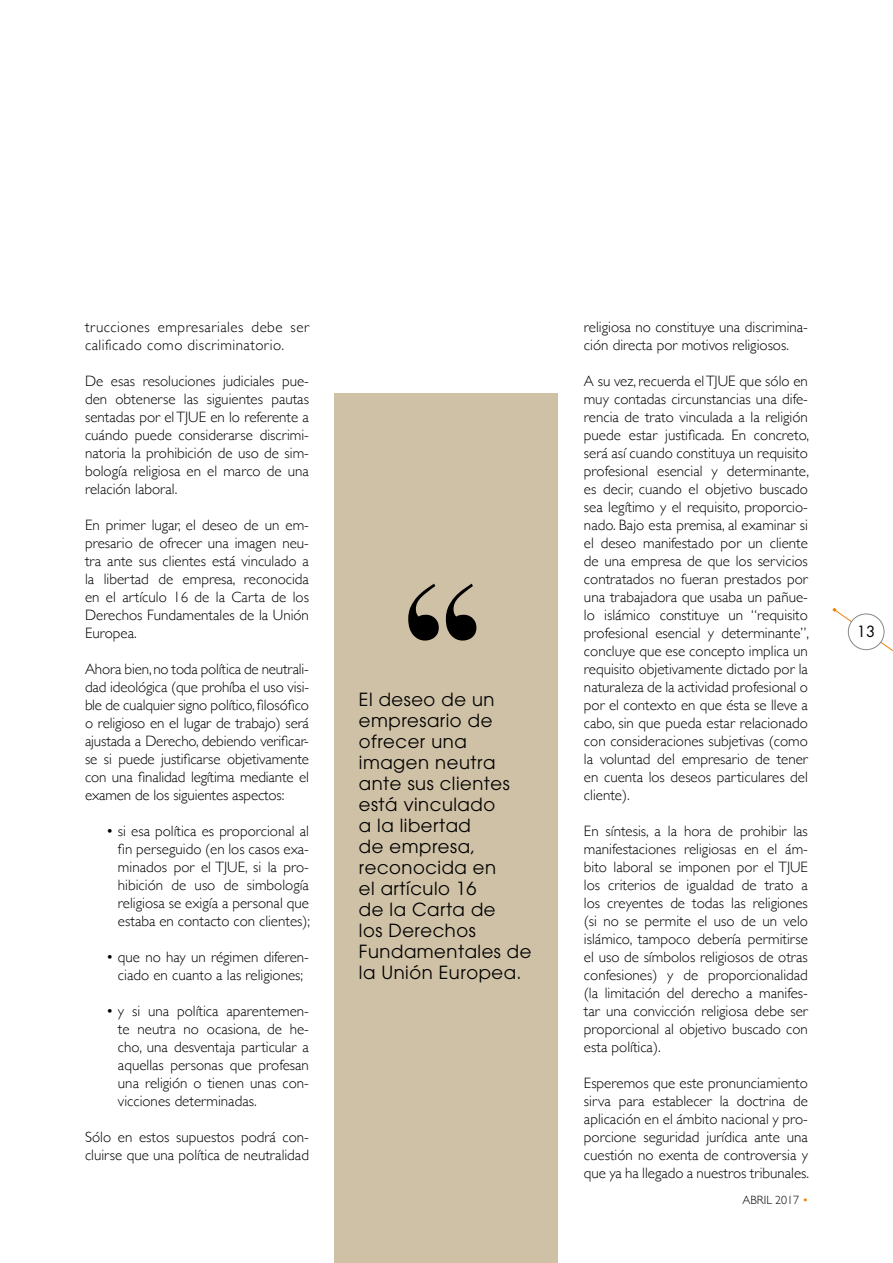
<style>
.page{position:relative;width:893px;height:1263px;background:#fff}
.page>*{position:absolute;margin:0;border:0;box-sizing:border-box;transform-origin:0 0}
.t1{font:18px/21px "Avant Garde";letter-spacing:.03em;color:#000}
.t2{font:300 15px/18px "Gill Sans";color:#000;text-align:justify}
.t3{font:300 15px/18px "Gill Sans";letter-spacing:.03em;color:#000}
.t4{font:15px "Futura";color:#000}
.t5{font:300 12px "Gill Sans";color:#000}
.s1{color:#ef8100}
</style>
<div class="page">
<svg style="left:832px;top:608px;width:61px;height:43px"></svg>
<div style="left:848px;top:614px;width:36px;height:36px;background:#fff;border-radius:50%"></div>
<div style="left:848px;top:614px;width:36px;height:36px;border:1px solid #878787;border-radius:50%"></div>
<div style="left:334px;top:393px;width:224px;height:870px;background:#cfc1a6"></div>
<svg style="left:408px;top:584px;width:68px;height:56px"></svg>
<p class="t3" style="left:85px;top:317px;width:225px">trucciones empresariales debe ser calificado como discriminatorio.</p>
<p class="t2" style="left:85px;top:371px;width:225px">De esas resoluciones judiciales pue&shy;den obtenerse las siguientes pautas sentadas por el TJUE en lo referente a cuándo puede considerarse discrimi&shy;natoria la prohibición de uso de sim&shy;bología religiosa en el marco de una relación laboral.</p>
<p class="t2" style="left:85px;top:515px;width:225px">En primer lugar, el deseo de un em&shy;presario de ofrecer una imagen neu&shy;tra ante sus clientes está vinculado a la libertad de empresa, reconocida en el artículo 16 de la Carta de los Derechos Fundamentales de la Unión Europea.</p>
<p class="t2" style="left:85px;top:659px;width:225px">Ahora bien, no toda política de neutrali&shy;dad ideológica (que prohíba el uso visi&shy;ble de cualquier signo político, filosófico o religioso en el lugar de trabajo) será ajustada a Derecho, debiendo verificar&shy;se si puede justificarse objetivamente con una finalidad legítima mediante el examen de los siguientes aspectos:</p>
<p class="t2" style="left:118px;top:821px;width:194px;text-indent:-12px">• si esa política es proporcional al fin perseguido (en los casos exa&shy;minados por el TJUE, si la pro&shy;hibición de uso de simbología religiosa se exigía a personal que estaba en contacto con clientes);</p>
<p class="t2" style="left:106px;top:947px;width:204px;text-align:center">• que no hay un régimen diferen&shy;ciado en cuanto a las religiones;</p>
<p class="t2" style="left:118px;top:1001px;width:193px;text-indent:-12px">• y si una política aparentemen&shy;te neutra no ocasiona, de he&shy;cho, una desventaja particular a aquellas personas que profesan una religión o tienen unas con&shy;vicciones determinadas.</p>
<p class="t2" style="left:85px;top:1127px;width:225px">Sólo en estos supuestos podrá con&shy;cluirse que una política de neutralidad</p>
<p class="t1" style="left:359px;top:689px;width:174px">El deseo de un empresario de ofrecer una imagen neutra ante sus clientes está vinculado<br>a la libertad<br>de empresa, reconocida en<br>el artículo 16<br>de la Carta de<br>los Derechos<br>Fundamentales de la Unión Europea.</p>
<p class="t2" style="left:584px;top:317px;width:225px">religiosa no constituye una discrimina&shy;ción directa por motivos religiosos.</p>
<p class="t2" style="left:584px;top:371px;width:227px">A su vez, recuerda el TJUE que sólo en muy contadas circunstancias una dife&shy;rencia de trato vinculada a la religión puede estar justificada. En concreto, será así cuando constituya un requisito profesional esencial y determinante, es decir, cuando el objetivo buscado sea legítimo y el requisito, proporcio&shy;nado. Bajo esta premisa, al examinar si el deseo manifestado por un cliente de una empresa de que los servicios contratados no fueran prestados por una trabajadora que usaba un pañue&shy;lo islámico constituye un “requisito profesional esencial y determinante”, concluye que ese concepto implica un requisito objetivamente dictado por la naturaleza de la actividad profesional o por el contexto en que ésta se lleve a cabo, sin que pueda estar relacionado con consideraciones subjetivas (como la voluntad del empresario de tener en cuenta los deseos particulares del cliente).</p>
<p class="t2" style="left:584px;top:821px;width:225px">En síntesis, a la hora de prohibir las manifestaciones religiosas en el ám&shy;bito laboral se imponen por el TJUE los criterios de igualdad de trato a los creyentes de todas las religiones (si no se permite el uso de un velo islámico, tampoco debería permitirse el uso de símbolos religiosos de otras confesiones) y de proporcionalidad (la limitación del derecho a manifes&shy;tar una convicción religiosa debe ser proporcional al objetivo buscado con esta política).</p>
<p class="t2" style="left:584px;top:1073px;width:227px">Esperemos que este pronunciamiento sirva para establecer la doctrina de aplicación en el ámbito nacional y pro&shy;porcione seguridad jurídica ante una cuestión no exenta de controversia y que ya ha llegado a nuestros tribunales.</p>
<p class="t5" style="left:743px;top:1190px;width:68px">ABRIL 2017 <span class="s1">•</span></p>
<p class="t4" style="left:857px;top:622px;width:20px">13</p>
</div>
